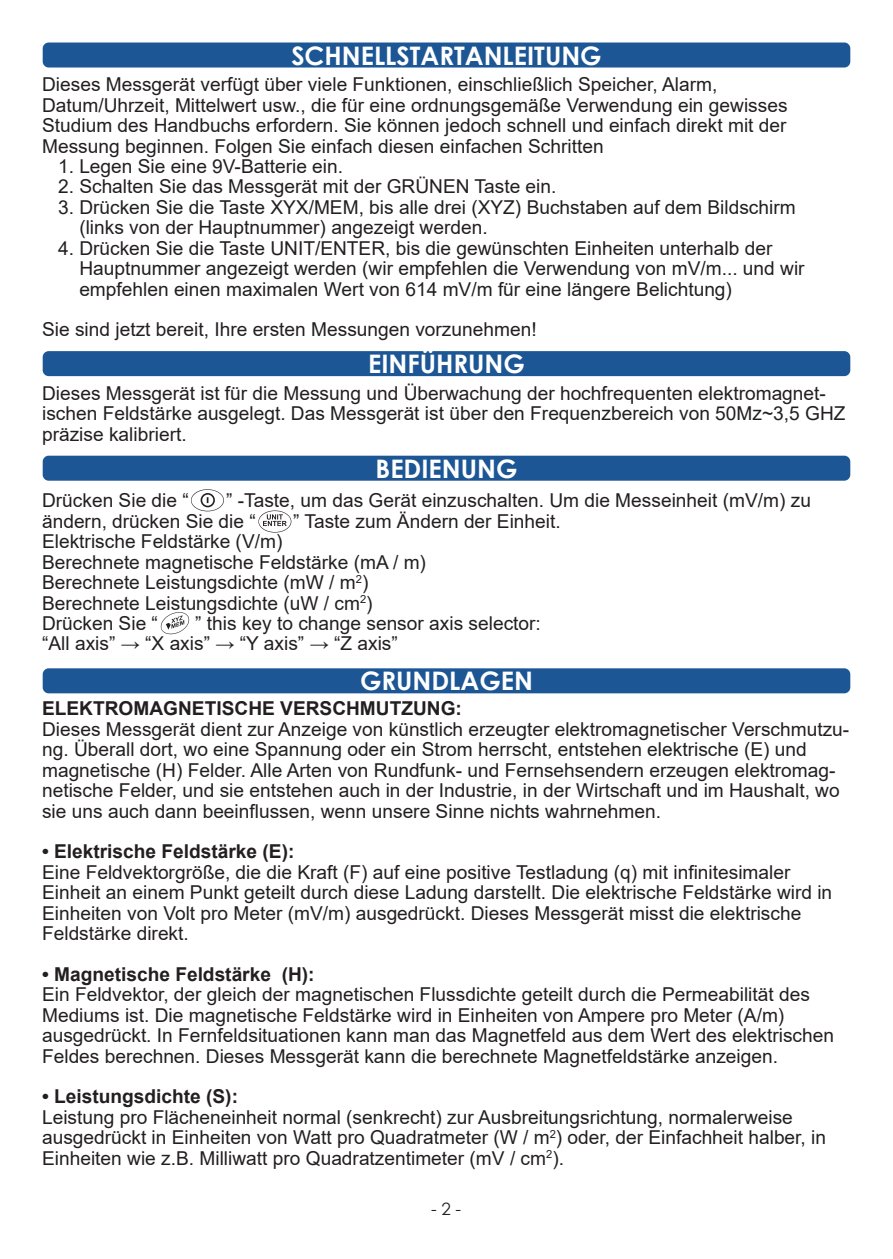
<style>
.page{position:relative;width:893px;height:1259px;background:#fff}
.page>*{position:absolute;margin:0;border:0;box-sizing:border-box;transform-origin:0 0}
.t1{font:700 25.5px "Century Gothic";color:#fff}
.t2{font:19.2px/20.4px "Arial";color:#231f20}
.t3{font:700 19.2px "Arial";color:#231f20}
.t4{font:17.1px "Century Gothic";color:#231f20}
</style>
<div class="page">
<div style="left:43px;top:43px;width:807px;height:25px;background:#1c5695;border-radius:6px"></div>
<div style="left:43px;top:351px;width:807px;height:25px;background:#1c5695;border-radius:6px"></div>
<div style="left:43px;top:456px;width:807px;height:25px;background:#1c5695;border-radius:6px"></div>
<div style="left:43px;top:668px;width:807px;height:25px;background:#1c5695;border-radius:6px"></div>
<svg style="left:191px;top:489px;width:33px;height:22px"></svg>
<svg style="left:160px;top:612px;width:30px;height:23px"></svg>
<svg style="left:258px;top:510px;width:33px;height:22px"></svg>
<h1 class="t1" style="left:291px;top:36px;width:312px">SCHNELLSTARTANLEITUNG</h1>
<p class="t2" style="left:42px;top:74px;width:747px">Dieses Messgerät verfügt über viele Funktionen, einschließlich Speicher, Alarm, Datum/Uhrzeit, Mittelwert usw., die für eine ordnungsgemäße Verwendung ein gewisses Studium des Handbuchs erfordern. Sie können jedoch schnell und einfach direkt mit der Messung beginnen. Folgen Sie einfach diesen einfachen Schritten</p>
<p class="t2" style="left:58px;top:156px;width:287px">1. Legen Sie eine 9V-Batterie ein.</p>
<p class="t2" style="left:58px;top:176px;width:500px">2. Schalten Sie das Messgerät mit der GRÜNEN Taste ein.</p>
<p class="t2" style="left:79px;top:197px;width:718px;text-indent:-21px">3. Drücken Sie die Taste XYX/MEM, bis alle drei (XYZ) Buchstaben auf dem Bildschirm (links von der Hauptnummer) angezeigt werden.</p>
<p class="t2" style="left:79px;top:238px;width:727px;text-indent:-21px">4. Drücken Sie die Taste UNIT/ENTER, bis die gewünschten Einheiten unterhalb der<br>Hauptnummer angezeigt werden (wir empfehlen die Verwendung von mV/m... und wir empfehlen einen maximalen Wert von 614 mV/m für eine längere Belichtung)</p>
<p class="t2" style="left:42px;top:319px;width:496px">Sie sind jetzt bereit, Ihre ersten Messungen vorzunehmen!</p>
<h1 class="t1" style="left:368px;top:345px;width:158px">EINFÜHRUNG</h1>
<p class="t2" style="left:42px;top:383px;width:805px">Dieses Messgerät ist für die Messung und Überwachung der hochfrequenten elektromagnet&shy;ischen Feldstärke ausgelegt. Das Messgerät ist über den Frequenzbereich von 50Mz~3,5 GHZ präzise kalibriert.</p>
<h1 class="t1" style="left:376px;top:449px;width:143px">BEDIENUNG</h1>
<p class="t2" style="left:42px;top:490px;width:770px;text-indent:184px">” -Taste, um das Gerät einzuschalten. Um die Messeinheit (mV/m) zu ändern, drücken Sie die “</p>
<p class="t2" style="left:42px;top:490px;width:148px">Drücken Sie die “</p>
<p class="t2" style="left:293px;top:511px;width:269px">” Taste zum Ändern der Einheit.</p>
<p class="t2" style="left:42px;top:531px;width:385px">Elektrische Feldstärke (V/m)<br>Berechnete magnetische Feldstärke (mA / m)<br>Berechnete Leistungsdichte (mW / m<sup>2</sup>)<br>Berechnete Leistungsdichte (uW / cm<sup>2</sup>)<br>Drücken Sie “</p>
<p class="t2" style="left:42px;top:613px;width:500px;text-indent:153px">” this key to change sensor axis selector: “All axis” → “X axis” → “Y axis” → “Z axis”</p>
<h1 class="t1" style="left:360px;top:662px;width:174px">GRUNDLAGEN</h1>
<p class="t3" style="left:42px;top:695px;width:421px">ELEKTROMAGNETISCHE VERSCHMUTZUNG:</p>
<p class="t2" style="left:42px;top:719px;width:809px">Dieses Messgerät dient zur Anzeige von künstlich erzeugter elektromagnetischer Verschmutzu&shy;ng. Überall dort, wo eine Spannung oder ein Strom herrscht, entstehen elektrische (E) und magnetische (H) Felder. Alle Arten von Rundfunk- und Fernsehsendern erzeugen elektromag&shy;netische Felder, und sie entstehen auch in der Industrie, in der Wirtschaft und im Haushalt, wo sie uns auch dann beeinflussen, wenn unsere Sinne nichts wahrnehmen.</p>
<p class="t3" style="left:42px;top:838px;width:254px">• Elektrische Feldstärke (E):</p>
<p class="t2" style="left:42px;top:861px;width:792px">Eine Feldvektorgröße, die die Kraft (F) auf eine positive Testladung (q) mit infinitesimaler Einheit an einem Punkt geteilt durch diese Ladung darstellt. Die elektrische Feldstärke wird in Einheiten von Volt pro Meter (mV/m) ausgedrückt. Dieses Messgerät misst die elektrische Feldstärke direkt.</p>
<p class="t3" style="left:42px;top:960px;width:274px">• Magnetische Feldstärke (H):</p>
<p class="t2" style="left:42px;top:984px;width:793px">Ein Feldvektor, der gleich der magnetischen Flussdichte geteilt durch die Permeabilität des Mediums ist. Die magnetische Feldstärke wird in Einheiten von Ampere pro Meter (A/m) ausgedrückt. In Fernfeldsituationen kann man das Magnetfeld aus dem Wert des elektrischen Feldes berechnen. Dieses Messgerät kann die berechnete Magnetfeldstärke anzeigen.</p>
<p class="t3" style="left:42px;top:1083px;width:197px">• Leistungsdichte (S):</p>
<p class="t2" style="left:42px;top:1106px;width:785px">Leistung pro Flächeneinheit normal (senkrecht) zur Ausbreitungsrichtung, normalerweise ausgedrückt in Einheiten von Watt pro Quadratmeter (W / m<sup>2</sup>) oder, der Einfachheit halber, in<br>Einheiten wie z.B. Milliwatt pro Quadratzentimeter (mV / cm<sup>2</sup>).</p>
<p class="t4" style="left:431px;top:1196px;width:32px">- 2 -</p>
</div>
